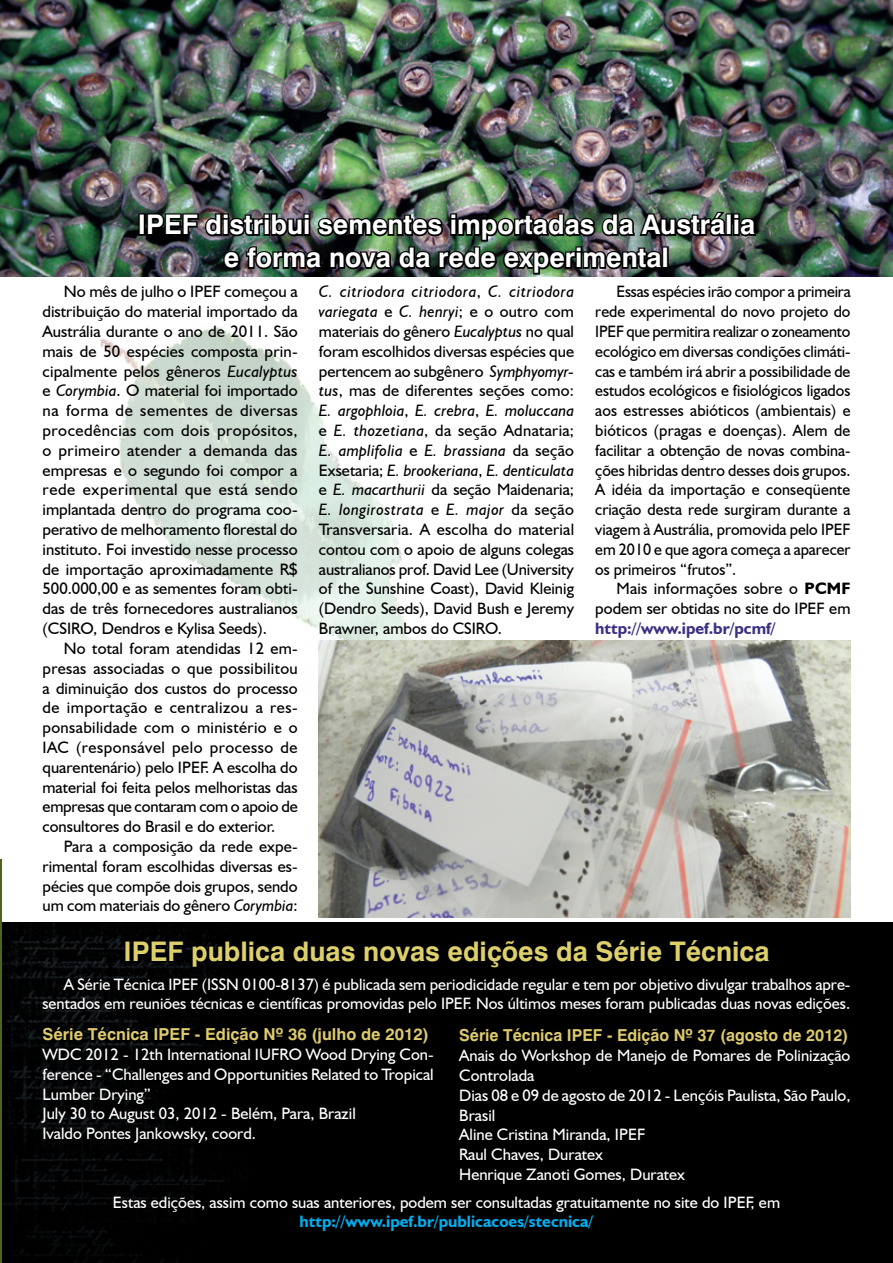
<style>
.page{position:relative;width:893px;height:1263px;background:#fff}
.page>*{position:absolute;margin:0;border:0;box-sizing:border-box;transform-origin:0 0}
.Título_em_Foto{font:700 27px "Swiss 721 BT";color:#fff}
.Título{font:700 27px "Swiss 721 BT";color:#ddd06b}
.Corpo_do_Texto{font:16.5px/19.8px "Humanist 521 BT";color:#000;text-align:justify}
.Corpo_do_Texto-2{font:16.5px/19.8px "Humanist 521 BT";color:#fff}
.Subtitulo{font:700 16.5px "Swiss 721 BT";color:#ddca6d}
.Corpo_do_Texto-3{font:700 16.5px "Humanist 521 BT";color:#00aeef}
.s1{font-style:italic}
.s2{font-weight:700}
.s3{font-weight:700;color:#3a3084}
</style>
<div class="page">
<img style="left:100px;top:327px;width:325px;height:331px">
<img style="left:0;top:0;width:893px;height:276px">
<div style="left:0;top:923px;width:893px;height:340px;background:#000"></div>
<img style="left:1px;top:923px;width:224px;height:340px">
<hr style="left:0;top:859px;width:1px;height:404px;background:#4f641d">
<div style="left:138px;top:213px;width:7px;height:23px;border:3px solid #000"></div>
<div style="left:725px;top:213px;width:7px;height:23px;border:3px solid #000"></div>
<div style="left:733px;top:218px;width:7px;height:18px;border:3px solid #000"></div>
<div style="left:733px;top:213px;width:7px;height:7px;border:3px solid #000"></div>
<svg style="left:738px;top:216px;width:19px;height:22px"></svg>
<img style="left:145px;top:209px;width:582px;height:67px">
<div style="left:662px;top:246px;width:7px;height:23px;border:3px solid #000"></div>
<svg style="left:131px;top:938px;width:94px;height:31px"></svg>
<svg style="left:40px;top:1023px;width:111px;height:22px"></svg>
<svg style="left:157px;top:1021px;width:68px;height:26px"></svg>
<img style="left:319px;top:641px;width:531px;height:276px">
<p class="Título_em_Foto" style="left:138px;top:208px;width:619px">IPEF distribui sementes importadas da Austrália</p>
<p class="Título_em_Foto" style="left:224px;top:241px;width:447px">e forma nova da rede experimental</p>
<p class="Corpo_do_Texto" style="left:43px;top:282px;width:257px;text-indent:21px">No mês de julho o IPEF começou a distribuição do material importado da Austrália durante o ano de 2011. São mais de 50 espécies composta prin&shy;cipalmente pelos gêneros <span class="s1">Eucalyptus </span>e <span class="s1">Corymbia</span>. O material foi importado na forma de sementes de diversas procedências com dois propósitos, o primeiro atender a demanda das empresas e o segundo foi compor a rede experimental que está sendo implantada dentro do programa coo&shy;perativo de melhoramento florestal do instituto. Foi investido nesse processo de importação aproximadamente R$ 500.000,00 e as sementes foram obti&shy;das de três fornecedores australianos (CSIRO, Dendros e Kylisa Seeds).</p>
<p class="Corpo_do_Texto" style="left:43px;top:638px;width:257px;text-indent:21px">No total foram atendidas 12 em&shy;presas associadas o que possibilitou a diminuição dos custos do processo de importação e centralizou a res&shy;ponsabilidade com o ministério e o IAC (responsável pelo processo de quarentenário) pelo IPEF. A escolha do material foi feita pelos melhoristas das empresas que contaram com o apoio de consultores do Brasil e do exterior.</p>
<p class="Corpo_do_Texto" style="left:43px;top:836px;width:257px;text-indent:21px">Para a composição da rede expe&shy;rimental foram escolhidas diversas es&shy;pécies que compõe dois grupos, sendo um com materiais do gênero <span class="s1">Corymbia</span>:</p>
<p class="Corpo_do_Texto" style="left:319px;top:282px;width:257px"><span class="s1">C. citriodora citriodora</span>, <span class="s1">C. citriodora variegata</span> e <span class="s1">C. henryi</span>; e o outro com materiais do gênero <span class="s1">Eucalyptus</span> no qual foram escolhidos diversas espécies que pertencem ao subgênero <span class="s1">Symphyomyr&shy;tus</span>, mas de diferentes seções como:<br><span class="s1">E. argophloia</span>, <span class="s1">E. crebra</span>, <span class="s1">E. moluccana </span>e <span class="s1">E. thozetiana</span>, da seção Adnataria; <span class="s1">E. amplifolia</span> e <span class="s1">E. brassiana</span> da seção Exsetaria; <span class="s1">E. brookeriana</span>, <span class="s1">E. denticulata </span>e <span class="s1">E. macarthurii</span> da seção Maidenaria; <span class="s1">E. longirostrata</span> e <span class="s1">E. major</span> da seção Transversaria. A escolha do material contou com o apoio de alguns colegas australianos prof. David Lee (University of the Sunshine Coast), David Kleinig (Dendro Seeds), David Bush e Jeremy Brawner, ambos do CSIRO.</p>
<p class="Corpo_do_Texto" style="left:595px;top:282px;width:257px;text-indent:21px">Essas espécies irão compor a primeira rede experimental do novo projeto do IPEF que permitira realizar o zoneamento ecológico em diversas condições climáti&shy;cas e também irá abrir a possibilidade de estudos ecológicos e fisiológicos ligados aos estresses abióticos (ambientais) e bióticos (pragas e doenças). Alem de facilitar a obtenção de novas combina&shy;ções hibridas dentro desses dois grupos.<br>A idéia da importação e conseqüente criação desta rede surgiram durante a viagem à Austrália, promovida pelo IPEF em 2010 e que agora começa a aparecer os primeiros “frutos”.</p>
<p class="Corpo_do_Texto" style="left:595px;top:579px;width:257px;text-indent:21px">Mais informações sobre o <span class="s2">PCMF </span>podem ser obtidas no site do IPEF em <span class="s3">http://www.ipef.br/pcmf/</span></p>
<p class="Título" style="left:123px;top:935px;width:648px">IPEF publica duas novas edições da Série Técnica</p>
<p class="Corpo_do_Texto-2" style="left:43px;top:974px;width:809px;text-align:right">A Série Técnica IPEF (ISSN 0100-8137) é publicada sem periodicidade regular e tem por objetivo divulgar trabalhos apre&shy;sentados em reuniões técnicas e científicas promovidas pelo IPEF. Nos últimos meses foram publicadas duas novas edições.</p>
<p class="Subtitulo" style="left:43px;top:1024px;width:388px">Série Técnica IPEF - Edição Nº 36 (julho de 2012)</p>
<p class="Corpo_do_Texto-2" style="left:43px;top:1044px;width:393px;text-align:justify">WDC 2012 - 12th International IUFRO Wood Drying Con&shy;ference - “Challenges and Opportunities Related to Tropical Lumber Drying”</p>
<p class="Corpo_do_Texto-2" style="left:43px;top:1103px;width:315px">July 30 to August 03, 2012 - Belém, Para, Brazil</p>
<p class="Corpo_do_Texto-2" style="left:43px;top:1123px;width:215px">Ivaldo Pontes Jankowsky, coord.</p>
<p class="Subtitulo" style="left:459px;top:1025px;width:391px">Série Técnica IPEF - Edição Nº 37 (agosto de 2012)</p>
<p class="Corpo_do_Texto-2" style="left:459px;top:1045px;width:393px">Anais do Workshop de Manejo de Pomares de Polinização<br>Controlada</p>
<p class="Corpo_do_Texto-2" style="left:459px;top:1085px;width:393px">Dias 08 e 09 de agosto de 2012 - Lençóis Paulista, São Paulo,<br>Brasil</p>
<p class="Corpo_do_Texto-2" style="left:459px;top:1124px;width:188px">Aline Cristina Miranda, IPEF</p>
<p class="Corpo_do_Texto-2" style="left:459px;top:1144px;width:145px">Raul Chaves, Duratex</p>
<p class="Corpo_do_Texto-2" style="left:459px;top:1164px;width:227px">Henrique Zanoti Gomes, Duratex</p>
<p class="Corpo_do_Texto-2" style="left:113px;top:1192px;width:669px">Estas edições, assim como suas anteriores, podem ser consultadas gratuitamente no site do IPEF, em</p>
<p class="Corpo_do_Texto-3" style="left:300px;top:1211px;width:295px">http://www.ipef.br/publicacoes/stecnica/</p>
</div>
